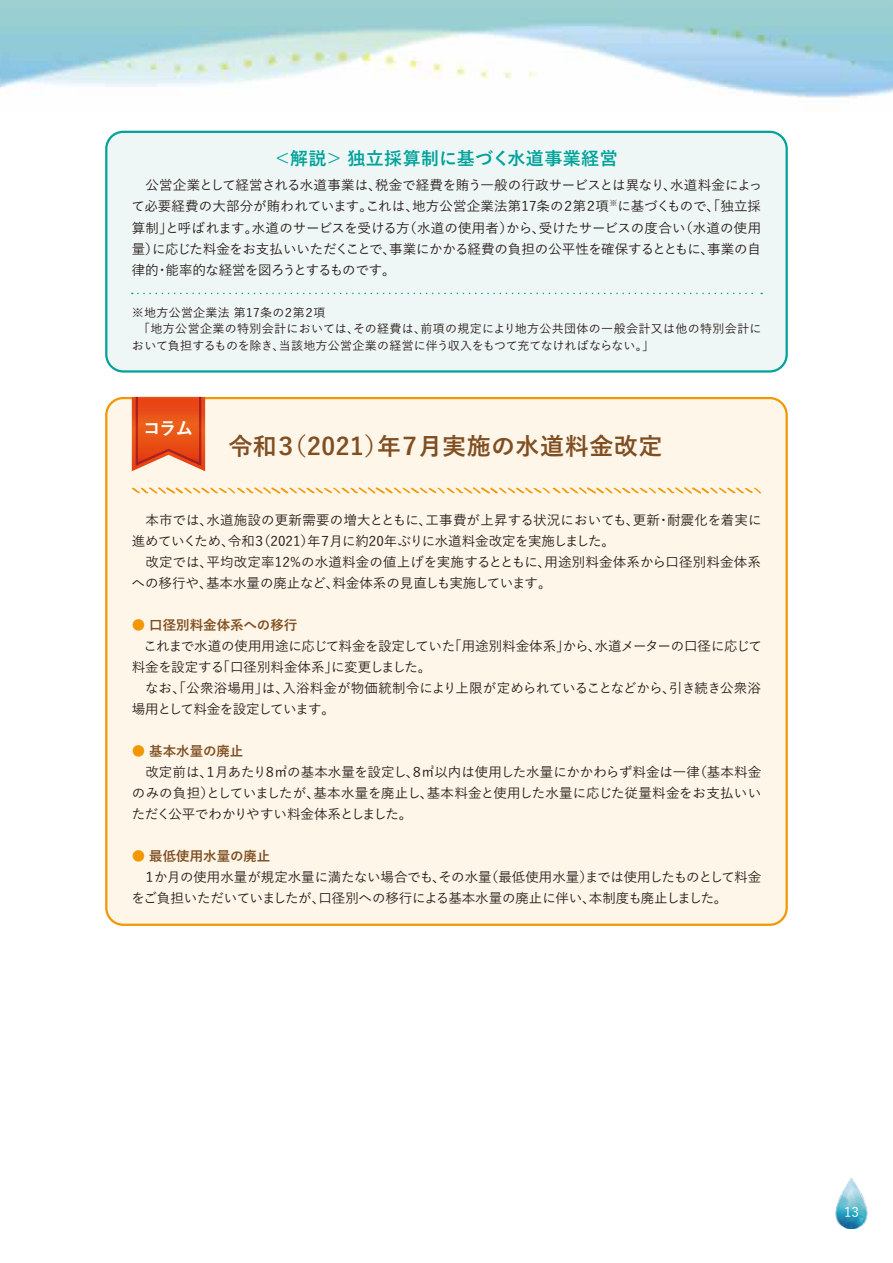
<style>
.page{position:relative;width:893px;height:1263px;background:#fff}
.page>*{position:absolute;margin:0;border:0;box-sizing:border-box;transform-origin:0 0}
.t1{font:700 24px "Yu Go";letter-spacing:.025em;color:#804f21}
.t2{font:700 18px "Yu Go";letter-spacing:.025em;color:#00a29a}
.t3{font:700 18px "Yu Go";color:#fff}
.t4{font:500 13.5px/21px "Yu Go";letter-spacing:-.005em;color:#221815}
.t5{font:500 13.5px "Yu Go";letter-spacing:-.06em;color:#221815}
.t6{font:700 13.5px "Yu Go";color:#804f21}
.t7{font:500 13.5px "Yu Go";color:#fff}
.t8{font:500 12px/16.5px "Yu Go";letter-spacing:.025em;color:#221815}
.s1{color:#f39700}
.s2{font-weight:700;color:#f39700}
.s3{font-weight:700;color:#804f21}
</style>
<div class="page">
<img style="left:0;top:0;width:893px;height:98px">
<div style="left:106px;top:398px;width:681px;height:527px;background:#fff6ea;border-radius:17px"></div>
<svg style="left:132px;top:397px;width:73px;height:74px;background:#e65d2e"></svg>
<svg style="left:132px;top:487px;width:630px;height:7px"></svg>
<div style="left:106px;top:132px;width:681px;height:239px;background:#eff7f6;border-radius:17px"></div>
<div style="left:105px;top:131px;width:683px;height:242px;border:2px solid #00a29a;border-radius:17px"></div>
<svg style="left:132px;top:293px;width:630px;height:1px"></svg>
<img style="left:836px;top:1178px;width:31px;height:51px">
<h2 class="t2" style="left:273px;top:148px;width:346px">＜解説＞ 独立採算制に基づく水道事業経営</h2>
<p class="t4" style="left:131px;top:173px;width:632px;text-align:justify">　公営企業として経営される水道事業は、税金で経費を賄う一般の行政サービスとは異なり、水道料金によって必要経費の大部分が賄われています。これは、地方公営企業法第17条の２第２項<sup>※</sup>に基づくもので、「独立採算制」と呼ばれます。水道のサービスを受ける方（水道の使用者）から、受けたサービスの度合い（水道の使用量）に応じた料金をお支払いいただくことで、事業にかかる経費の負担の公平性を確保するとともに、事業の自律的・能率的な経営を図ろうとするものです。</p>
<p class="t8" style="left:132px;top:303px;width:631px">※地方公営企業法 第17条の２第２項<br>　「地方公営企業の特別会計においては、その経費は、前項の規定により地方公共団体の一般会計又は他の特別会計において負担するものを除き、当該地方公営企業の経営に伴う収入をもつて充てなければならない。」</p>
<h2 class="t3" style="left:143px;top:418px;width:52px">コラム</h2>
<h1 class="t1" style="left:228px;top:433px;width:436px">令和３（2021）年７月実施の水道料金改定</h1>
<p class="t4" style="left:132px;top:508px;width:631px">　本市では、水道施設の更新需要の増大とともに、工事費が上昇する状況においても、更新・耐震化を着実に進めていくため、令和３（2021）年７月に約20年ぶりに水道料金改定を実施しました。<br>　改定では、平均改定率12%の水道料金の値上げを実施するとともに、用途別料金体系から口径別料金体系への移行や、基本水量の廃止など、料金体系の見直しも実施しています。</p>
<p class="t6" style="left:132px;top:617px;width:167px"><span class="s1">●</span> 口径別料金体系への移行</p>
<p class="t4" style="left:144px;top:634px;width:620px">これまで水道の使用用途に応じて料金を設定していた「用途別料金体系」から、水道メーターの口径に応じて</p>
<p class="t4" style="left:132px;top:655px;width:301px">料金を設定する「口径別料金体系」に変更しました。</p>
<p class="t4" style="left:132px;top:676px;width:631px">　なお、「公衆浴場用」は、入浴料金が物価統制令により上限が定められていることなどから、引き続き公衆浴</p>
<p class="t5" style="left:132px;top:696px;width:205px">場用として料金を設定しています。</p>
<p class="t4" style="left:132px;top:739px;width:631px"><span class="s2">●</span> <span class="s3">基本水量の廃止<br></span>　改定前は、１月あたり８㎥の基本水量を設定し、８㎥以内は使用した水量にかかわらず料金は一律（基本料金のみの負担）としていましたが、基本水量を廃止し、基本料金と使用した水量に応じた従量料金をお支払いいただく公平でわかりやすい料金体系としました。</p>
<p class="t4" style="left:131px;top:844px;width:631px"><span class="s2">●</span> <span class="s3">最低使用水量の廃止<br></span>　１か月の使用水量が規定水量に満たない場合でも、その水量（最低使用水量）までは使用したものとして料金をご負担いただいていましたが、口径別への移行による基本水量の廃止に伴い、本制度も廃止しました。</p>
<p class="t7" style="left:844px;top:1199px;width:16px">13</p>
</div>
